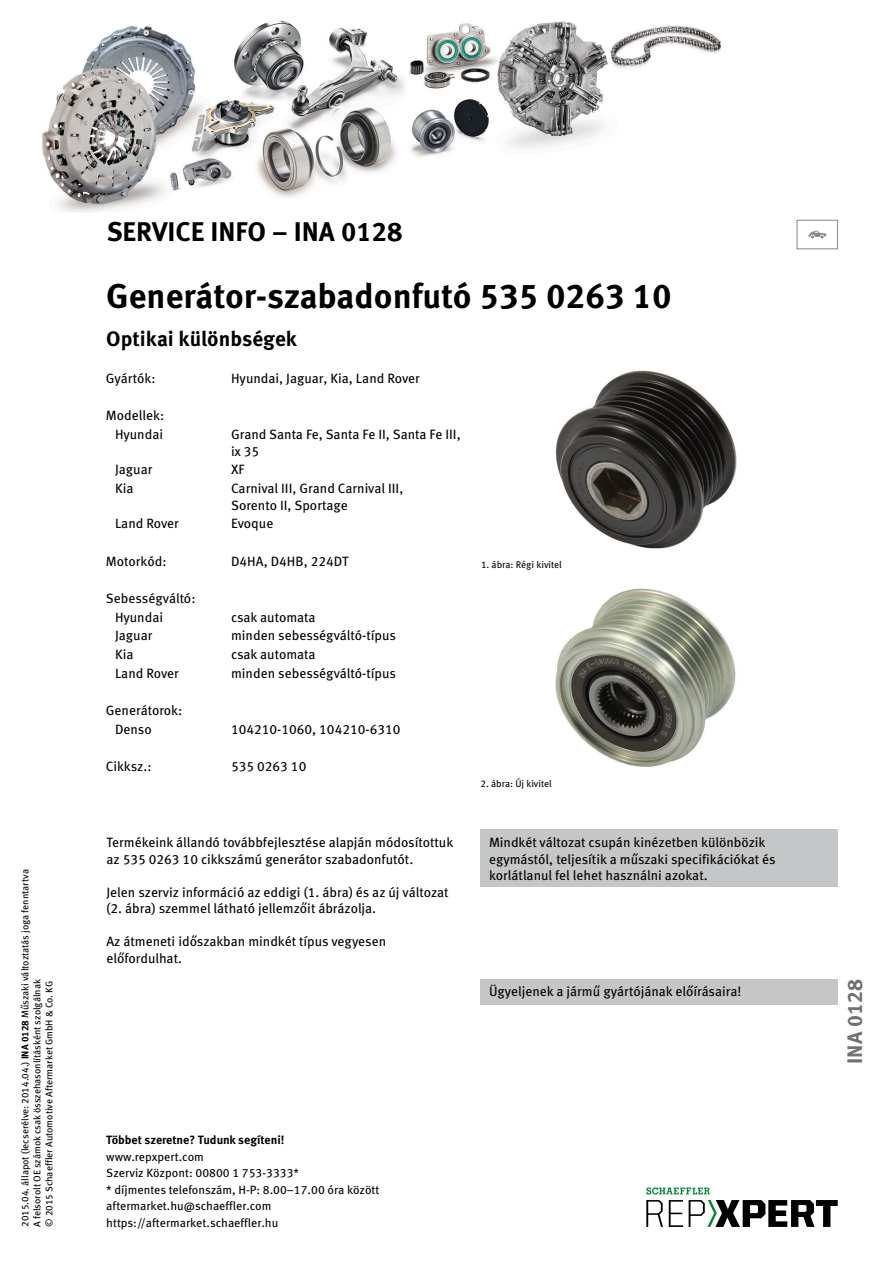
<style>
.page{position:relative;width:893px;height:1263px;background:#fff}
.page>*{position:absolute;margin:0;border:0;box-sizing:border-box;transform-origin:0 0}
.t1{font:700 34.5px "Meta Pro";color:#000}
.t2{font:700 27px "Meta Pro";color:#000}
.t3{font:700 21px "Meta Pro";color:#000}
.t4{font:700 21px "Meta Pro";color:#6f7172}
.t5{font:13.5px/16.5px "Meta Pro";color:#000}
.t6{font:12px/16.5px "Meta Pro";color:#000}
.t7{font:700 12px "Meta Pro";color:#000}
.t8{font:9.75px/12px "Meta Pro";letter-spacing:-.005em;color:#000}
.s1{font-weight:700}
</style>
<div class="page">
<div style="left:480px;top:829px;width:358px;height:58px;background:#c5c6c7"></div>
<img style="left:555px;top:370px;width:182px;height:179px">
<img style="left:555px;top:588px;width:181px;height:179px">
<div style="left:480px;top:980px;width:358px;height:25px;background:#c5c6c7"></div>
<div style="left:797px;top:220px;width:41px;height:29px;border:1px solid #868789"></div>
<svg style="left:808px;top:231px;width:18px;height:7px"></svg>
<img style="left:42px;top:20px;width:679px;height:193px">
<svg style="left:646px;top:1200px;width:17px;height:27px"></svg>
<svg style="left:669px;top:1200px;width:14px;height:27px"></svg>
<svg style="left:689px;top:1200px;width:149px;height:27px"></svg>
<svg style="left:646px;top:1187px;width:64px;height:7px"></svg>
<p class="t8" style="left:19px;top:1227px;width:359px;rotate:-90deg">2015.04. állapot (lecserélve: 2014.04.) <span class="s1">INA 0128</span> Műszaki változtatás joga fenntartva<br>A felsorolt OE számok csak összehasonlításként szolgálnak<br>© 2015 Schaeffler Automotive Aftermarket GmbH &amp; Co. KG</p>
<h2 class="t2" style="left:107px;top:210px;width:297px">SERVICE INFO – INA 0128</h2>
<h1 class="t1" style="left:106px;top:269px;width:567px">Generátor-szabadonfutó 535 0263 10</h1>
<h3 class="t3" style="left:106px;top:323px;width:192px">Optikai különbségek</h3>
<p class="t5" style="left:106px;top:369px;width:51px">Gyártók:</p>
<p class="t5" style="left:231px;top:369px;width:190px">Hyundai, Jaguar, Kia, Land Rover</p>
<p class="t5" style="left:106px;top:405px;width:60px;line-height:18.8px;text-align:center">Modellek:<br>Hyundai</p>
<p class="t5" style="left:231px;top:425px;width:231px">Grand Santa Fe, Santa Fe II, Santa Fe III, ix 35</p>
<p class="t5" style="left:115px;top:460px;width:39px">Jaguar</p>
<p class="t5" style="left:231px;top:460px;width:15px">XF</p>
<p class="t5" style="left:115px;top:479px;width:20px">Kia</p>
<p class="t5" style="left:231px;top:479px;width:174px">Carnival III, Grand Carnival III,<br>Sorento II, Sportage</p>
<p class="t5" style="left:115px;top:514px;width:65px">Land Rover</p>
<p class="t5" style="left:231px;top:514px;width:44px">Evoque</p>
<p class="t5" style="left:106px;top:552px;width:62px">Motorkód:</p>
<p class="t5" style="left:231px;top:552px;width:119px">D4HA, D4HB, 224DT</p>
<p class="t5" style="left:115px;top:588px;width:82px;line-height:18.8px;text-indent:-9px">Sebességváltó:<br>Hyundai</p>
<p class="t5" style="left:231px;top:608px;width:86px">csak automata</p>
<p class="t5" style="left:115px;top:626px;width:39px">Jaguar</p>
<p class="t5" style="left:231px;top:626px;width:166px">minden sebességváltó-típus</p>
<p class="t5" style="left:115px;top:645px;width:20px">Kia</p>
<p class="t5" style="left:231px;top:645px;width:86px">csak automata</p>
<p class="t5" style="left:115px;top:664px;width:65px">Land Rover</p>
<p class="t5" style="left:231px;top:664px;width:166px">minden sebességváltó-típus</p>
<p class="t5" style="left:115px;top:700px;width:69px;line-height:18.8px;text-indent:-9px">Generátorok:<br>Denso</p>
<p class="t5" style="left:231px;top:720px;width:171px">104210-1060, 104210-6310</p>
<p class="t5" style="left:106px;top:757px;width:47px">Cikksz.:</p>
<p class="t5" style="left:231px;top:757px;width:77px">535 0263 10</p>
<p class="t5" style="left:106px;top:833px;width:348px">Termékeink állandó továbbfejlesztése alapján módosítottuk az 535 0263 10 cikkszámú generátor szabadonfutót.</p>
<p class="t5" style="left:106px;top:883px;width:344px">Jelen szerviz információ az eddigi (1. ábra) és az új változat (2. ábra) szemmel látható jellemzőit ábrázolja.</p>
<p class="t5" style="left:106px;top:932px;width:281px">Az átmeneti időszakban mindkét típus vegyesen előfordulhat.</p>
<p class="t8" style="left:481px;top:558px;width:82px">1. ábra: Régi kivitel</p>
<p class="t8" style="left:481px;top:777px;width:73px">2. ábra: Új kivitel</p>
<p class="t5" style="left:489px;top:833px;width:288px">Mindkét változat csupán kinézetben különbözik egymástól, teljesítik a műszaki specifikációkat és korlátlanul fel lehet használni azokat.</p>
<p class="t5" style="left:489px;top:982px;width:254px">Ügyeljenek a jármű gyártójának előírásaira!</p>
<p class="t7" style="left:106px;top:1131px;width:180px">Többet szeretne? Tudunk segíteni!</p>
<p class="t6" style="left:106px;top:1147px;width:275px">www.repxpert.com<br>Szerviz Központ: 00800 1 753-3333*<br>* díjmentes telefonszám, H-P: 8.00–17.00 óra között aftermarket.hu@schaeffler.com https://aftermarket.schaeffler.hu</p>
<h3 class="t4" style="left:838px;top:1064px;width:86px;rotate:-90deg">INA 0128</h3>
</div>
